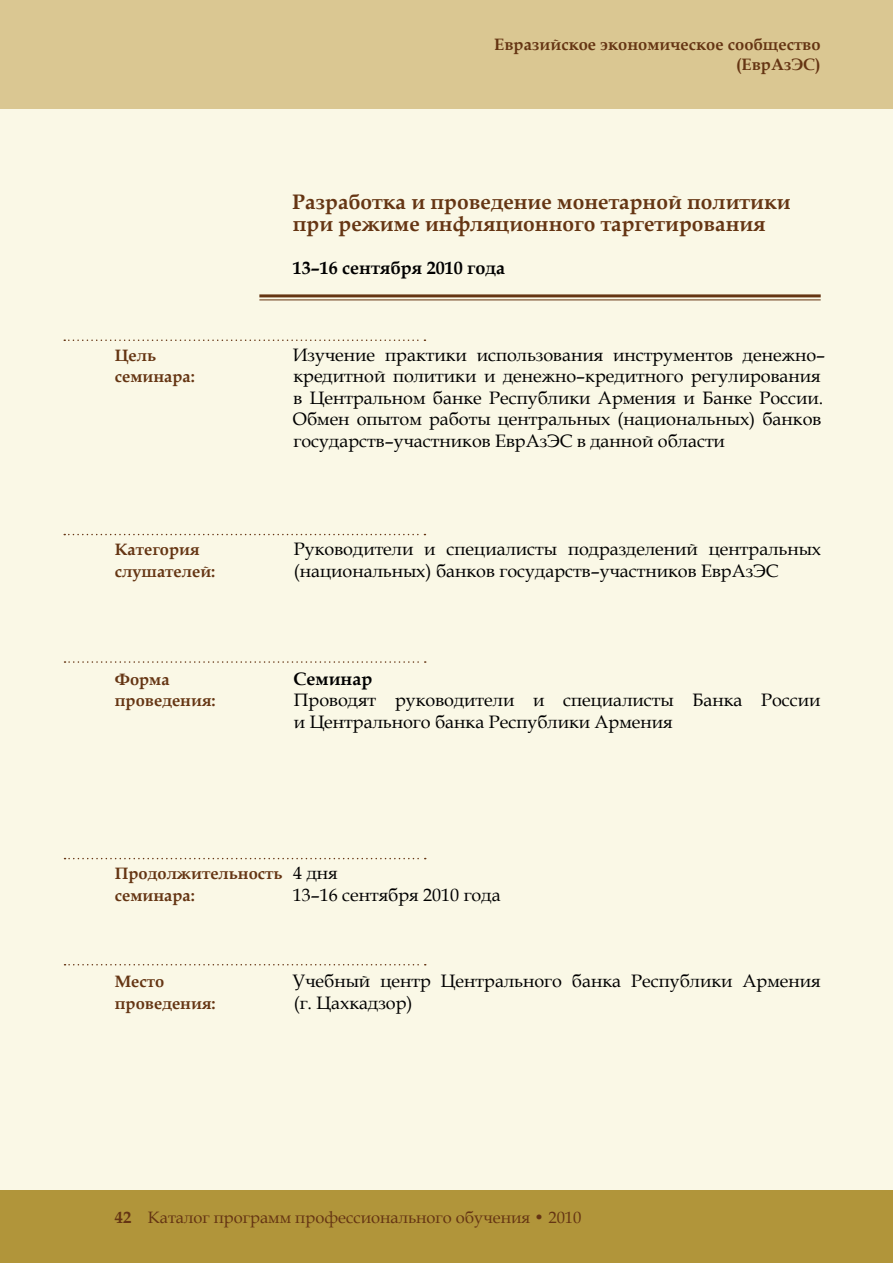
<style>
.page{position:relative;width:893px;height:1263px;background:#faf8e6}
.page>*{position:absolute;margin:0;border:0;box-sizing:border-box;transform-origin:0 0}
.t1{font:700 21px/21.6px "Book Antiqua";color:#653513}
.t2{font:18px/21.6px "Book Antiqua";color:#000}
.t3{font:700 18px "Book Antiqua";color:#000}
.t4{font:700 16.5px/21.6px "Book Antiqua";color:#653513}
.t5{font:16.5px "Book Antiqua";color:#653513}
.s1{font-weight:700}
</style>
<div class="page">
<div style="left:0;top:0;width:893px;height:108px;background:#dac792"></div>
<hr style="left:259px;top:294px;width:562px;height:3px;background:#653513">
<hr style="left:259px;top:299px;width:562px;height:1px;background:#653513">
<div style="left:0;top:1191px;width:893px;height:72px;background:#b1953a"></div>
<svg style="left:64px;top:339px;width:361px;height:2px"></svg>
<svg style="left:64px;top:534px;width:361px;height:1px"></svg>
<svg style="left:65px;top:661px;width:361px;height:2px"></svg>
<svg style="left:65px;top:858px;width:361px;height:1px"></svg>
<svg style="left:65px;top:964px;width:361px;height:1px"></svg>
<p class="t4" style="left:494px;top:35px;width:328px;line-height:19.8px;text-align:right">Евразийское экономическое сообщество (ЕврАзЭС)</p>
<p class="t1" style="left:292px;top:191px;width:500px">Разработка и проведение монетарной политики при режиме инфляционного таргетирования</p>
<p class="t3" style="left:293px;top:256px;width:214px">13–16 сентября 2010 года</p>
<p class="t4" style="left:115px;top:344px;width:82px">Цель семинара:</p>
<p class="t2" style="left:293px;top:343px;width:534px">Изучение практики использования инструментов денежно– кредитной политики и денежно–кредитного регулирования в Центральном банке Республики Армения и Банке России.<br>Обмен опытом работы центральных (национальных) банков государств–участников ЕврАзЭС в данной области</p>
<p class="t4" style="left:115px;top:539px;width:102px">Категория слушателей:</p>
<p class="t2" style="left:294px;top:538px;width:529px">Руководители и специалисты подразделений центральных (национальных) банков государств–участников ЕврАзЭС</p>
<p class="t4" style="left:115px;top:668px;width:102px">Форма проведения:</p>
<p class="t3" style="left:293px;top:666px;width:80px">Семинар</p>
<p class="t2" style="left:294px;top:689px;width:528px">Проводят руководители и специалисты Банка России и Центрального банка Республики Армения</p>
<p class="t4" style="left:115px;top:863px;width:169px">Продолжительность семинара:</p>
<p class="t2" style="left:293px;top:862px;width:209px">4 дня<br>13–16 сентября 2010 года</p>
<p class="t4" style="left:115px;top:971px;width:102px">Место проведения:</p>
<p class="t2" style="left:292px;top:970px;width:530px">Учебный центр Центрального банка Республики Армения (г. Цахкадзор)</p>
<p class="t5" style="left:115px;top:1206px;width:468px"><span class="s1">42</span> Каталог программ профессионального обучения • 2010</p>
</div>
